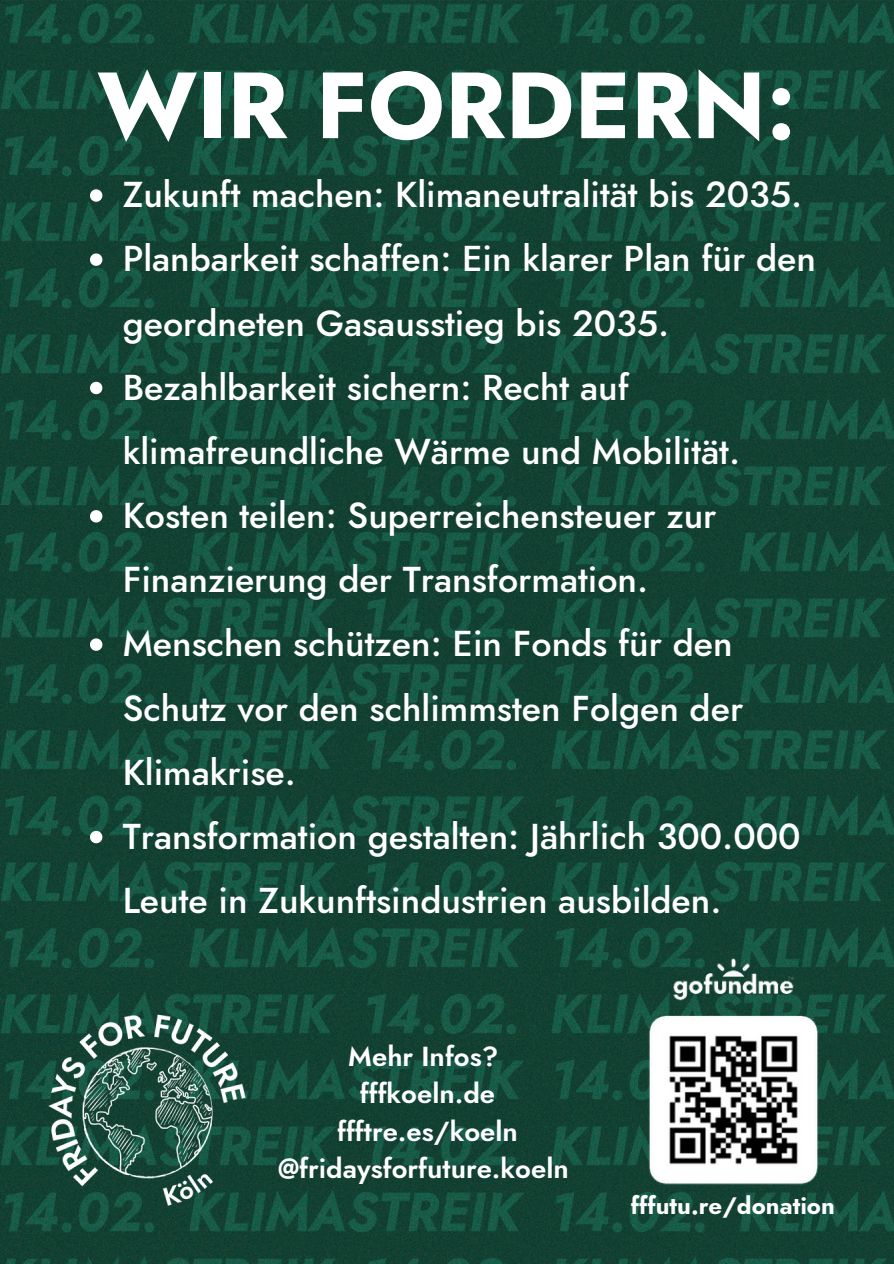
<style>
.page{position:relative;width:894px;height:1264px;background:#fff}
.page>*{position:absolute;margin:0;border:0;box-sizing:border-box;transform-origin:0 0}
.t1{font:700 93.75px "Jost";color:#fff}
.t2{font:500 35.85px/64.2px "Jost";color:#fff}
.t3{font:27.45px/37.3px "Jost Semi";color:#fff;text-align:center}
.t4{font:700 24px "Jost";color:#fff}
</style>
<div class="page">
<img style="left:0;top:0;width:893px;height:1263px">
<img style="left:643px;top:949px;width:179px;height:254px">
<svg style="left:90px;top:189px;width:12px;height:13px"></svg>
<svg style="left:90px;top:253px;width:12px;height:13px"></svg>
<svg style="left:90px;top:382px;width:12px;height:12px"></svg>
<svg style="left:90px;top:510px;width:12px;height:12px"></svg>
<svg style="left:90px;top:638px;width:12px;height:12px"></svg>
<svg style="left:90px;top:830px;width:12px;height:13px"></svg>
<img style="left:41px;top:1005px;width:214px;height:214px">
<p class="t1" style="left:97px;top:38px;width:700px">WIR FORDERN:</p>
<h1 class="t2" style="left:123px;top:163px;width:680px">Zukunft machen: Klimaneutralität bis 2035.</h1>
<p class="t2" style="left:123px;top:227px;width:694px">Planbarkeit schaffen: Ein klarer Plan für den geordneten Gasausstieg bis 2035.</p>
<p class="t2" style="left:123px;top:355px;width:618px">Bezahlbarkeit sichern: Recht auf klimafreundliche Wärme und Mobilität.</p>
<p class="t2" style="left:123px;top:483px;width:595px">Kosten teilen: Superreichensteuer zur<br>Finanzierung der Transformation.</p>
<p class="t2" style="left:123px;top:612px;width:622px">Menschen schützen: Ein Fonds für den<br>Schutz vor den schlimmsten Folgen der<br>Klimakrise.</p>
<p class="t2" style="left:123px;top:804px;width:679px">Transformation gestalten: Jährlich 300.000<br>Leute in Zukunftsindustrien ausbilden.</p>
<p class="t3" style="left:278px;top:1037px;width:292px">Mehr Infos? fffkoeln.de ffftre.es/koeln @fridaysforfuture.koeln</p>
<p class="t4" style="left:630px;top:1188px;width:205px">fffutu.re/donation</p>
</div>
